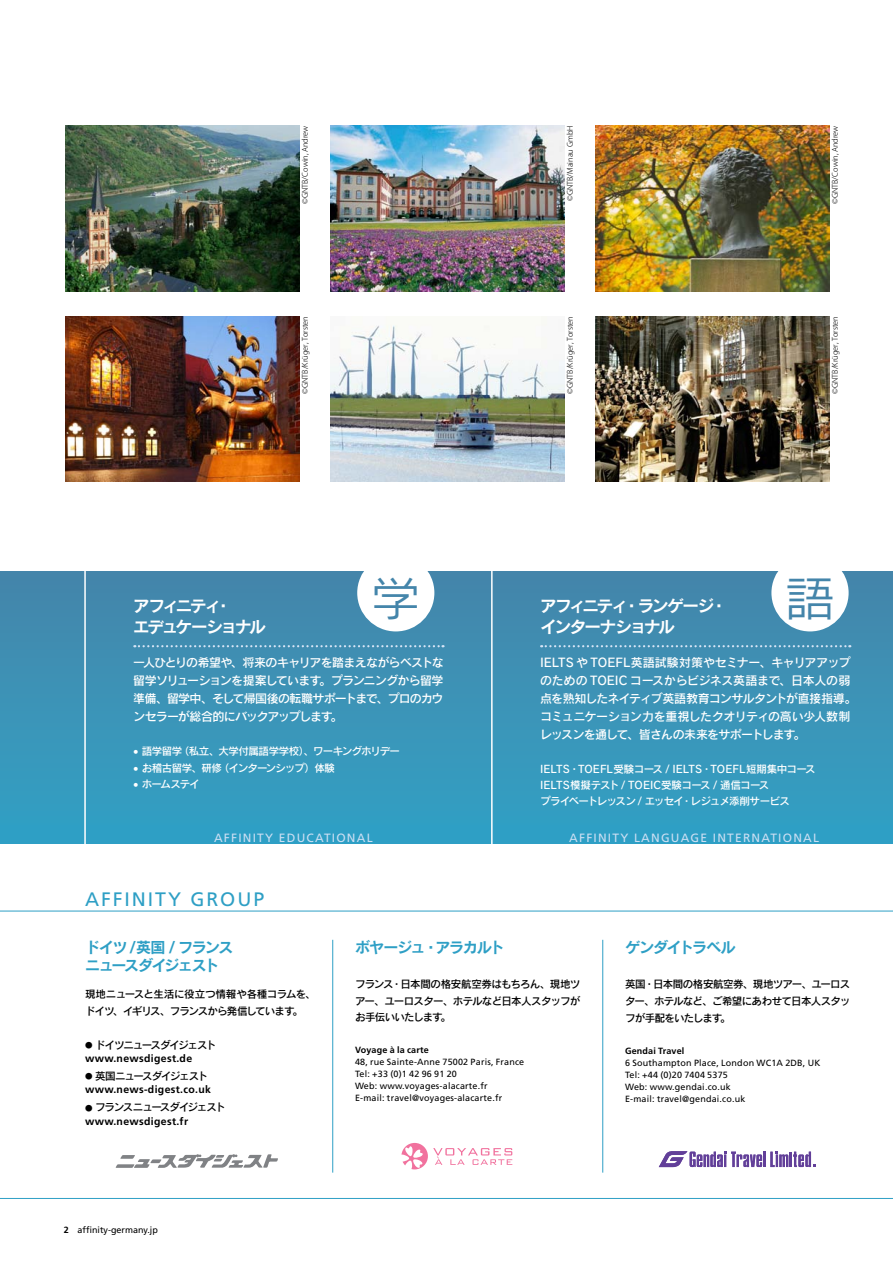
<style>
.page{position:relative;width:893px;height:1263px;background:#fff}
.page>*{position:absolute;margin:0;border:0;box-sizing:border-box;transform-origin:0 0}
.t1{font:47.4px "Rodin CID M";color:#4485aa;scale:1.05 1}
.t2{font:19.5px "Frutiger";letter-spacing:.1em;color:#2e9fc5}
.t3{font:16.5px/21px "Rodin CID B";letter-spacing:-.125em;color:#fff}
.t4{font:15px/18px "Rodin CID B";letter-spacing:-.085em;color:#2e9fc5}
.t5{font:15px "Rodin CID B";letter-spacing:-.065em;color:#2e9fc5}
.t6{font:12px/18px "Rodin CID DB";letter-spacing:-.05em;color:#fff;text-align:justify}
.t7{font:12px "Frutiger";letter-spacing:.1em;color:#ccdff3}
.t8{font:10.5px/16.5px "Rodin CID DB";letter-spacing:-.075em;color:#000;text-align:justify}
.t9{font:10.5px/15.8px "Rodin CID DB";letter-spacing:-.05em;color:#fff}
.t10{font:700 10.5px "Frutiger";letter-spacing:.03em;color:#000}
.t11{font:10.5px "Rodin CID DB";letter-spacing:-.07em;color:#fff}
.t12{font:10.5px "Rodin CID DB";letter-spacing:-.115em;color:#000}
.t13{font:10.5px "Rodin CID DB";letter-spacing:-.11em;color:#000}
.t14{font:10.5px "Rodin CID DB";letter-spacing:-.105em;color:#000}
.t15{font:9px/12px "Frutiger";letter-spacing:.02em;color:#000}
.t16{font:700 9px "Frutiger";letter-spacing:.02em;color:#000}
.t17{font:9px "Frutiger";color:#000}
.t18{font:300 7.5px "Koz Go Pro";color:#000}
.s1{font-size:7.5px}
.s2{font-weight:700}
</style>
<div class="page">
<div style="left:0;top:572px;width:892px;height:272px;background:linear-gradient(to bottom,#4585aa,#30a1c5)"></div>
<hr style="left:0;top:911px;width:892px;height:1px;background:#2e9fc5">
<hr style="left:0;top:1198px;width:892px;height:1px;background:#2e9fc5">
<svg style="left:134px;top:645px;width:309px;height:2px"></svg>
<div style="left:357px;top:554px;width:77px;height:77px;background:#fff;border-radius:50%"></div>
<svg style="left:541px;top:645px;width:309px;height:2px"></svg>
<div style="left:771px;top:554px;width:78px;height:77px;background:#fff;border-radius:50%"></div>
<hr style="left:332px;top:940px;width:1px;height:232px;background:#2e9fc5">
<hr style="left:602px;top:940px;width:1px;height:232px;background:#2e9fc5">
<svg style="left:116px;top:1154px;width:162px;height:14px"></svg>
<svg style="left:401px;top:1143px;width:111px;height:26px"></svg>
<svg style="left:659px;top:1151px;width:103px;height:16px"></svg>
<hr style="left:763px;top:1152px;width:3px;height:15px;background:#623f99">
<svg style="left:770px;top:1152px;width:46px;height:15px"></svg>
<img style="left:65px;top:125px;width:234px;height:166px">
<img style="left:65px;top:316px;width:234px;height:166px">
<img style="left:330px;top:125px;width:234px;height:166px">
<img style="left:330px;top:316px;width:234px;height:166px">
<img style="left:595px;top:125px;width:234px;height:166px">
<img style="left:595px;top:316px;width:234px;height:166px">
<hr style="left:84px;top:568px;width:2px;height:281px;background:#fff">
<hr style="left:491px;top:564px;width:2px;height:280px;background:#fff">
<p class="t18" style="left:300px;top:204px;width:80px;rotate:-90deg">©GNTB/Cowin, Andrew</p>
<p class="t18" style="left:300px;top:394px;width:79px;rotate:-90deg">©GNTB/Krüger, Torsten</p>
<h1 class="t1" style="left:371px;top:568px;width:49px">学</h1>
<h3 class="t3" style="left:133px;top:594px;width:134px">アフィニティ・<br>エデュケーショナル</h3>
<p class="t6" style="left:133px;top:652px;width:312px">一人ひとりの希望や、将来のキャリアを踏まえながらベストな留学ソリューションを提案しています。プランニングから留学準備、留学中、そして帰国後の転職サポートまで、プロのカウンセラーが総合的にバックアップします。</p>
<p class="t9" style="left:133px;top:743px;width:268px">• 語学留学（私立、大学付属語学学校）、ワーキングホリデー</p>
<p class="t11" style="left:133px;top:761px;width:203px">• お稽古留学、研修（インターンシップ）体験</p>
<p class="t9" style="left:133px;top:776px;width:68px">• ホームステイ</p>
<p class="t18" style="left:565px;top:201px;width:77px;rotate:-90deg">©GNTB/Mainau GmbH</p>
<p class="t18" style="left:565px;top:394px;width:79px;rotate:-90deg">©GNTB/Krüger, Torsten</p>
<p class="t18" style="left:830px;top:204px;width:80px;rotate:-90deg">©GNTB/Cowin, Andrew</p>
<p class="t18" style="left:830px;top:394px;width:79px;rotate:-90deg">©GNTB/Krüger, Torsten</p>
<h1 class="t1" style="left:785px;top:568px;width:49px">語</h1>
<h3 class="t3" style="left:540px;top:594px;width:189px">アフィニティ・ランゲージ・インターナショナル</h3>
<p class="t6" style="left:540px;top:653px;width:318px;text-align:left">IELTS や TOEFL英語試験対策やセミナー、キャリアアップのための TOEIC コースからビジネス英語まで、日本人の弱点を熟知したネイティブ英語教育コンサルタントが直接指導。コミュニケーション力を重視したクオリティの高い少人数制レッスンを通して、皆さんの未来をサポートします。</p>
<p class="t9" style="left:540px;top:761px;width:277px">IELTS・TOEFL受験コース / IELTS・TOEFL短期集中コース<br>IELTS模擬テスト / TOEIC受験コース / 通信コース<br>プライベートレッスン / エッセイ・レジュメ添削サービス</p>
<p class="t7" style="left:214px;top:831px;width:160px">AFFINITY EDUCATIONAL</p>
<p class="t7" style="left:569px;top:831px;width:251px">AFFINITY LANGUAGE INTERNATIONAL</p>
<h2 class="t2" style="left:85px;top:888px;width:181px">AFFINITY GROUP</h2>
<p class="t4" style="left:85px;top:938px;width:150px">ドイツ /英国 / フランスニュースダイジェスト</p>
<p class="t8" style="left:85px;top:985px;width:232px;line-height:17.4px">現地ニュースと生活に役立つ情報や各種コラムを、ドイツ、イギリス、フランスから発信しています。</p>
<p class="t13" style="left:85px;top:1038px;width:133px"><span class="s1">●</span> ドイツニュースダイジェスト</p>
<p class="t10" style="left:85px;top:1052px;width:109px">www.newsdigest.de</p>
<p class="t14" style="left:85px;top:1069px;width:124px"><span class="s1">●</span> 英国ニュースダイジェスト</p>
<p class="t10" style="left:85px;top:1083px;width:127px">www.news-digest.co.uk</p>
<p class="t12" style="left:85px;top:1100px;width:142px"><span class="s1">●</span> フランスニュースダイジェスト</p>
<p class="t10" style="left:85px;top:1115px;width:105px">www.newsdigest.fr</p>
<p class="t17" style="left:64px;top:1225px;width:96px"><span class="s2">2</span> affinity-germany.jp</p>
<p class="t4" style="left:355px;top:938px;width:151px">ボヤージュ・アラカルト</p>
<p class="t8" style="left:355px;top:976px;width:227px">フランス・日本間の格安航空券はもちろん、現地ツアー、ユーロスター、ホテルなど日本人スタッフがお手伝いいたします。</p>
<p class="t16" style="left:355px;top:1045px;width:75px">Voyage à la carte</p>
<p class="t15" style="left:355px;top:1056px;width:171px">48, rue Sainte-Anne 75002 Paris, France Tel: +33 (0)1 42 96 91 20<br>Web: www.voyages-alacarte.fr<br>E-mail: travel@voyages-alacarte.fr</p>
<p class="t5" style="left:625px;top:937px;width:112px">ゲンダイトラベル</p>
<p class="t8" style="left:625px;top:975px;width:227px;line-height:17px">英国・日本間の格安航空券、現地ツアー、ユーロスター、ホテルなど、ご希望にあわせて日本人スタッフが手配をいたします。</p>
<p class="t16" style="left:625px;top:1046px;width:61px">Gendai Travel</p>
<p class="t15" style="left:625px;top:1057px;width:197px">6 Southampton Place, London WC1A 2DB, UK<br>Tel: +44 (0)20 7404 5375<br>Web: www.gendai.co.uk<br>E-mail: travel@gendai.co.uk</p>
</div>
